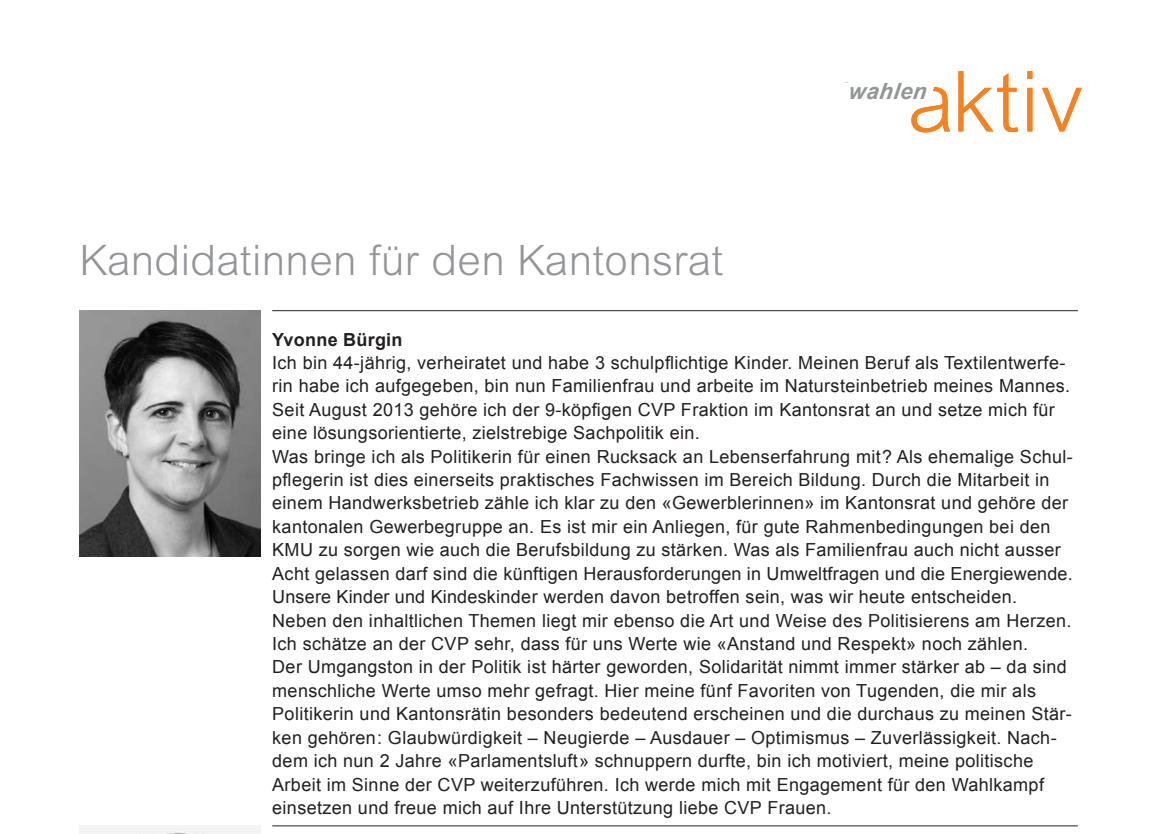
<style>
.page{position:relative;width:1163px;height:834px;background:#fff}
.page>*{position:absolute;margin:0;border:0;box-sizing:border-box;transform-origin:0 0}
.t1{font:300 84.2px "Arial MT Std";letter-spacing:.02em;color:#f58222}
.t2{font:300 42px "Arial MT Std";letter-spacing:.01em;color:#939598}
.t3{font:italic 700 22.4px "Arial";color:#939598}
.t4{font:18px/23.4px "Arial";letter-spacing:.02em;color:#231f20}
.t5{font:700 18px "Arial";letter-spacing:.015em;color:#231f20}
</style>
<div class="page">
<hr style="left:272px;top:825px;width:805px;height:1px;background:#231f20">
<hr style="left:272px;top:310px;width:805px;height:1px;background:#231f20">
<img style="left:79px;top:310px;width:182px;height:246px">
<h2 class="t2" style="left:79px;top:237px;width:645px">Kandidatinnen für den Kantonsrat</h2>
<h1 class="t1" style="left:907px;top:54px;width:177px">aktiv</h1>
<p class="t3" style="left:806px;top:77px;width:98px">meinung</p>
<p class="t3" style="left:847px;top:76px;width:83px">wahlen</p>
<p class="t5" style="left:272px;top:327px;width:132px">Yvonne Bürgin</p>
<p class="t4" style="left:272px;top:351px;width:802px">Ich bin 44-jährig, verheiratet und habe 3 schulpflichtige Kinder. Meinen Beruf als Textilentwerfe&shy;rin habe ich aufgegeben, bin nun Familienfrau und arbeite im Natursteinbetrieb meines Mannes.<br>Seit August 2013 gehöre ich der 9-köpfigen CVP Fraktion im Kantonsrat an und setze mich für eine lösungsorientierte, zielstrebige Sachpolitik ein.<br>Was bringe ich als Politikerin für einen Rucksack an Lebenserfahrung mit? Als ehemalige Schul&shy;pflegerin ist dies einerseits praktisches Fachwissen im Bereich Bildung. Durch die Mitarbeit in einem Handwerksbetrieb zähle ich klar zu den «Gewerblerinnen» im Kantonsrat und gehöre der kantonalen Gewerbegruppe an. Es ist mir ein Anliegen, für gute Rahmenbedingungen bei den KMU zu sorgen wie auch die Berufsbildung zu stärken. Was als Familienfrau auch nicht ausser Acht gelassen darf sind die künftigen Herausforderungen in Umweltfragen und die Energiewende.<br>Unsere Kinder und Kindeskinder werden davon betroffen sein, was wir heute entscheiden.<br>Neben den inhaltlichen Themen liegt mir ebenso die Art und Weise des Politisierens am Herzen.<br>Ich schätze an der CVP sehr, dass für uns Werte wie «Anstand und Respekt» noch zählen.<br>Der Umgangston in der Politik ist härter geworden, Solidarität nimmt immer stärker ab – da sind menschliche Werte umso mehr gefragt. Hier meine fünf Favoriten von Tugenden, die mir als Politikerin und Kantonsrätin besonders bedeutend erscheinen und die durchaus zu meinen Stär&shy;ken gehören: Glaubwürdigkeit – Neugierde – Ausdauer – Optimismus – Zuverlässigkeit. Nach&shy;dem ich nun 2 Jahre «Parlamentsluft» schnuppern durfte, bin ich motiviert, meine politische Arbeit im Sinne der CVP weiterzuführen. Ich werde mich mit Engagement für den Wahlkampf einsetzen und freue mich auf Ihre Unterstützung liebe CVP Frauen.</p>
</div>
